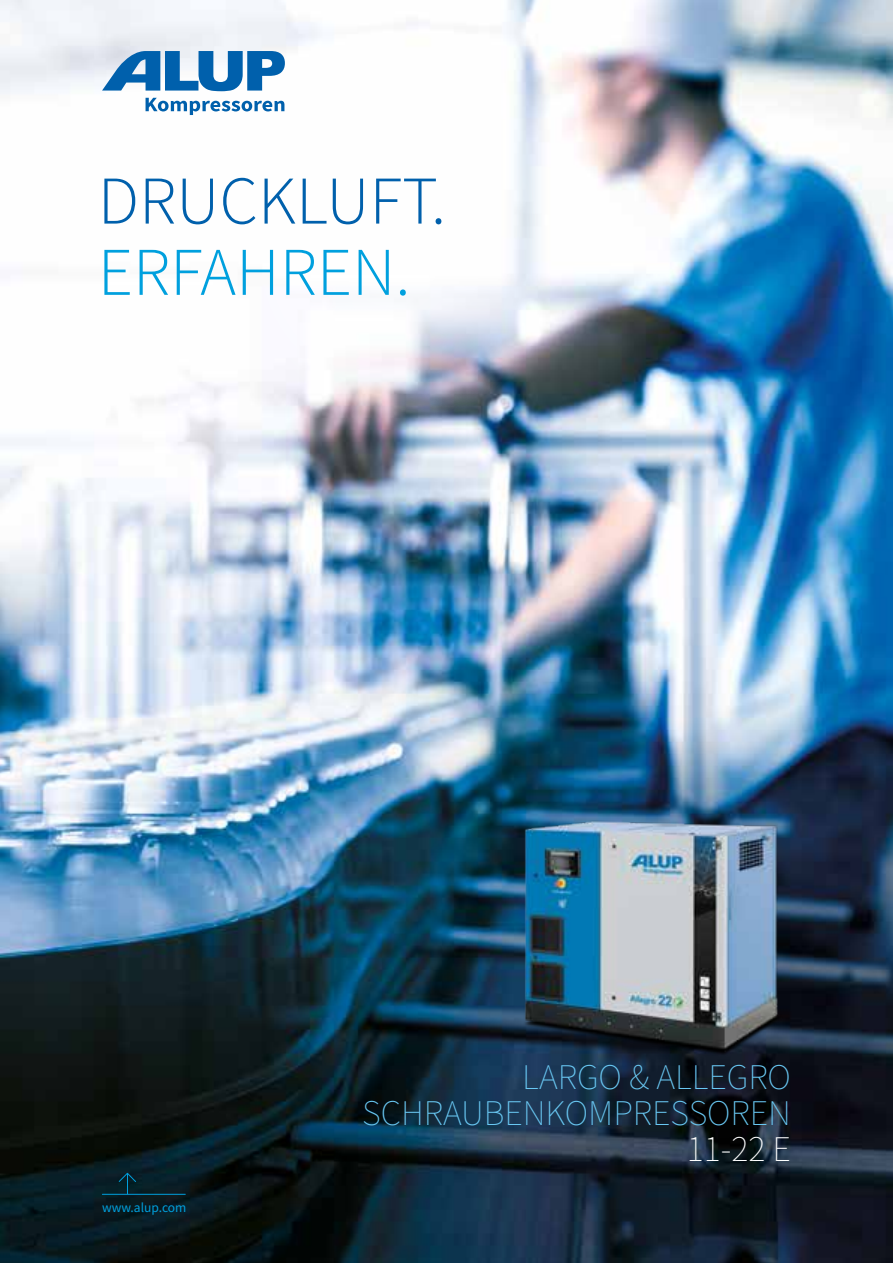
<style>
.page{position:relative;width:893px;height:1263px;background:#fff}
.page>*{position:absolute;margin:0;border:0;box-sizing:border-box;transform-origin:0 0}
.t1{font:300 68.25px "Source Sans Pro";color:#0060ac}
.t2{font:300 68.25px "Source Sans Pro";color:#00a0de}
.t3{font:200 36px/36px "Source Sans Pro";color:#69c8f3;text-align:right}
.t4{font:200 36px "Source Sans Pro";color:#fff}
.t5{font:13.5px "Source Sans Pro";color:#00a0de}
</style>
<div class="page">
<img style="left:0;top:0;width:893px;height:1263px">
<svg style="left:221px;top:89px;width:338px;height:339px"></svg>
<svg style="left:102px;top:51px;width:183px;height:40px"></svg>
<svg style="left:146px;top:98px;width:138px;height:17px"></svg>
<svg style="left:118px;top:1172px;width:18px;height:22px"></svg>
<hr style="left:102px;top:1194px;width:83px;height:1px;background:#00a0de">
<img style="left:499px;top:812px;width:302px;height:250px">
<h1 class="t1" style="left:98px;top:159px;width:350px">DRUCKLUFT.</h1>
<h1 class="t2" style="left:98px;top:230px;width:314px">ERFAHREN.</h1>
<p class="t5" style="left:102px;top:1199px;width:86px">www.alup.com</p>
<p class="t3" style="left:362px;top:1059px;width:430px">LARGO &amp; ALLEGRO<br>SCHRAUBENKOMPRESSOREN</p>
<p class="t4" style="left:687px;top:1127px;width:106px">11-22 E</p>
</div>
